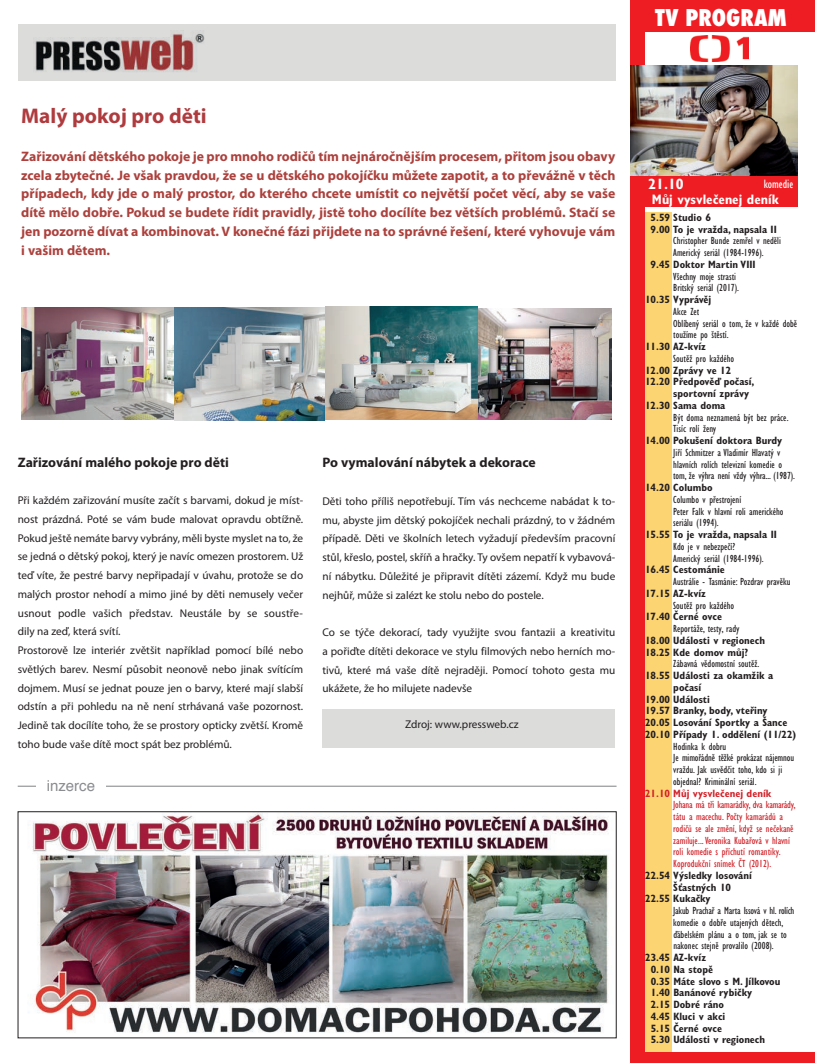
<style>
.page{position:relative;width:815px;height:1063px;background:#fff}
.page>*{position:absolute;margin:0;border:0;box-sizing:border-box;transform-origin:0 0}
.t1{font:800 condensed 22.5px "Futura";color:#fff}
.t2{font:700 21.25px "Myriad Pro";color:#af3b3e}
.t3{font:15px "Helvetica";color:#8a8c8f}
.t4{font:700 condensed 15px "Gill Sans CE";color:#fff}
.t5{font:700 13.75px/18.8px "Myriad Pro";color:#ac413d;text-align:justify}
.t6{font:700 13.75px "Myriad Pro";color:#231f20}
.t7{font:700 condensed 13.75px "Gill Sans CE";color:#fff}
.t8{font:condensed 12.5px "Gill Sans CE";color:#fff}
.t9{font:11.25px/18.8px "Myriad Pro";color:#231f20;text-align:justify}
.t10{font:condensed 10.62px/11.8px "Gill Sans CE";color:#231f20}
.t11{font:700 condensed 10.62px/11.8px "Gill Sans CE";color:#231f20}
.t12{font:condensed 10.62px/11.8px "Gill Sans CE";color:#d1232a}
.t13{font:700 condensed 10.62px "Gill Sans CE";color:#d1232a}
</style>
<div class="page">
<img style="left:28px;top:813px;width:581px;height:220px">
<div style="left:18px;top:811px;width:599px;height:227px;border:1px solid #231f20"></div>
<div style="left:631px;top:0;width:184px;height:32px;background:#ee1d23"></div>
<div style="left:631px;top:175px;width:166px;height:32px;background:#ee1d23"></div>
<img style="left:690px;top:35px;width:58px;height:27px">
<div style="left:631px;top:0;width:14px;height:1063px;background:#ee1d23"></div>
<div style="left:631px;top:1052px;width:184px;height:11px;background:#ee1d23"></div>
<div style="left:645px;top:213px;width:26px;height:839px;background:#fdd472"></div>
<img style="left:631px;top:66px;width:166px;height:109px">
<div style="left:18px;top:25px;width:597px;height:56px;background:#dcdcdb"></div>
<img style="left:35px;top:33px;width:170px;height:39px">
<div style="left:322px;top:709px;width:293px;height:39px;background:#dcdcdb"></div>
<img style="left:478px;top:309px;width:134px;height:111px">
<img style="left:22px;top:307px;width:151px;height:113px">
<img style="left:175px;top:306px;width:302px;height:115px">
<hr style="left:18px;top:786px;width:599px;height:1px;background:#808285">
<div style="left:36px;top:778px;width:70px;height:21px;background:#fff"></div>
<h1 class="t1" style="left:655px;top:2px;width:133px">TV PROGRAM</h1>
<h2 class="t2" style="left:21px;top:102px;width:187px">Malý pokoj pro děti</h2>
<p class="t5" style="left:21px;top:146px;width:596px">Zařizování dětského pokoje je pro mnoho rodičů tím nejnáročnějším procesem, přitom jsou obavy zcela zbytečné. Je však pravdou, že se u dětského pokojíčku můžete zapotit, a to převážně v těch případech, kdy jde o malý prostor, do kterého chcete umístit co největší počet věcí, aby se vaše dítě mělo dobře. Pokud se budete řídit pravidly, jistě toho docílíte bez větších problémů. Stačí se jen pozorně dívat a kombinovat. V konečné fázi přijdete na to správné řešení, které vyhovuje vám i vašim dětem.</p>
<p class="t6" style="left:18px;top:453px;width:213px">Zařizování malého pokoje pro děti</p>
<p class="t9" style="left:18px;top:491px;width:287px;text-align:left">Při každém zařizování musíte začít s barvami, dokud je míst&shy;nost prázdná. Poté se vám bude malovat opravdu obtížně.<br>Pokud ještě nemáte barvy vybrány, měli byste myslet na to, že se jedná o dětský pokoj, který je navíc omezen prostorem. Už teď víte, že pestré barvy nepřipadají v úvahu, protože se do malých prostor nehodí a mimo jiné by děti nemusely večer usnout podle vašich představ. Neustále by se soustře&shy;dily na zeď, která svítí.<br>Prostorově lze interiér zvětšit například pomocí bílé nebo světlých barev. Nesmí působit neonově nebo jinak svítícím dojmem. Musí se jednat pouze jen o barvy, které mají slabší odstín a při pohledu na ně není strhávaná vaše pozornost.<br>Jedině tak docílíte toho, že se prostory opticky zvětší. Kromě toho bude vaše dítě moct spát bez problémů.</p>
<h3 class="t3" style="left:47px;top:774px;width:50px">inzerce</h3>
<p class="t6" style="left:322px;top:454px;width:215px">Po vymalování nábytek a dekorace</p>
<p class="t9" style="left:322px;top:492px;width:294px">Děti toho příliš nepotřebují. Tím vás nechceme nabádat k to&shy;mu, abyste jim dětský pokojíček nechali prázdný, to v žádném případě. Děti ve školních letech vyžadují především pracovní stůl, křeslo, postel, skříň a hračky. Ty ovšem nepatří k vybavová&shy;ní nábytku. Důležité je připravit dítěti zázemí. Když mu bude nejhůř, může si zalézt ke stolu nebo do postele.</p>
<p class="t9" style="left:322px;top:623px;width:294px">Co se týče dekorací, tady využijte svou fantazii a kreativitu a pořiďte dítěti dekorace ve stylu filmových nebo herních mo&shy;tivů, které má vaše dítě nejraději. Pomocí tohoto gesta mu ukážete, že ho milujete nadevše</p>
<p class="t9" style="left:405px;top:714px;width:115px">Zdroj: www.pressweb.cz</p>
<h3 class="t4" style="left:648px;top:175px;width:37px">21.10</h3>
<p class="t7" style="left:652px;top:191px;width:128px">Můj vysvlečenej deník</p>
<p class="t8" style="left:764px;top:176px;width:31px">komedie</p>
<p class="t11" style="left:651px;top:211px;width:128px">5.59 Studio 6<br>9.00 To je vražda, napsala II</p>
<p class="t10" style="left:673px;top:235px;width:109px">Christopher Bunde zemřel v neděli<br>Americký seriál (1984-1996).</p>
<p class="t11" style="left:651px;top:258px;width:107px">9.45 Doktor Martin VIII</p>
<p class="t10" style="left:673px;top:270px;width:67px">Všechny moje strasti<br>Britský seriál (2017).</p>
<p class="t11" style="left:645px;top:294px;width:68px">10.35 Vyprávěj</p>
<p class="t10" style="left:673px;top:305px;width:126px">Akce Zet<br>Oblíbený seriál o tom, že v každé době toužíme po štěstí.</p>
<p class="t11" style="left:645px;top:341px;width:62px">11.30 AZ-kvíz</p>
<p class="t10" style="left:673px;top:352px;width:62px">Soutěž pro každého</p>
<p class="t11" style="left:645px;top:364px;width:88px">12.00 Zprávy ve 12</p>
<p class="t11" style="left:645px;top:376px;width:111px">12.20 Předpověď počasí,</p>
<p class="t11" style="left:673px;top:388px;width:77px">sportovní zprávy</p>
<p class="t11" style="left:645px;top:399px;width:82px">12.30 Sama doma</p>
<p class="t10" style="left:673px;top:411px;width:117px">Být doma neznamená být bez práce.<br>Tisíc rolí ženy</p>
<p class="t11" style="left:645px;top:435px;width:139px">14.00 Pokušení doktora Burdy</p>
<p class="t10" style="left:673px;top:446px;width:123px">Jiří Schmitzer a Vladimír Hlavatý v hlavních rolích televizní komedie o tom, že výhra není vždy výhra... (1987).</p>
<p class="t11" style="left:645px;top:482px;width:69px">14.20 Columbo</p>
<p class="t10" style="left:673px;top:493px;width:112px">Columbo v přestrojení<br>Peter Falk v hlavní roli amerického seriálu (1994).</p>
<p class="t11" style="left:645px;top:529px;width:133px">15.55 To je vražda, napsala II</p>
<p class="t10" style="left:673px;top:541px;width:92px">Kdo je v nebezpečí?<br>Americký seriál (1984-1996).</p>
<p class="t11" style="left:645px;top:564px;width:81px">16.45 Cestománie</p>
<p class="t10" style="left:673px;top:576px;width:119px">Austrálie - Tasmánie: Pozdrav pravěku</p>
<p class="t11" style="left:645px;top:587px;width:62px">17.15 AZ-kvíz</p>
<p class="t10" style="left:673px;top:599px;width:62px">Soutěž pro každého</p>
<p class="t11" style="left:645px;top:611px;width:78px">17.40 Černé ovce</p>
<p class="t10" style="left:673px;top:623px;width:68px">Reportáže, testy, rady</p>
<p class="t11" style="left:645px;top:634px;width:121px">18.00 Události v regionech<br>18.25 Kde domov můj?</p>
<p class="t10" style="left:673px;top:658px;width:87px">Zábavná vědomostní soutěž.</p>
<p class="t11" style="left:645px;top:670px;width:130px">18.55 Události za okamžik a</p>
<p class="t11" style="left:673px;top:681px;width:29px">počasí</p>
<p class="t11" style="left:645px;top:693px;width:66px">19.00 Události</p>
<p class="t11" style="left:645px;top:705px;width:124px">19.57 Branky, body, vteřiny</p>
<p class="t11" style="left:645px;top:717px;width:144px">20.05 Losování Sportky a Šance</p>
<p class="t11" style="left:645px;top:728px;width:153px">20.10 Případy 1. oddělení (11/22)</p>
<p class="t10" style="left:673px;top:740px;width:122px">Hodinka k dobru<br>Je mimořádně těžké prokázat nájemnou vraždu. Jak usvědčit toho, kdo si ji objednal? Kriminální seriál.</p>
<p class="t13" style="left:645px;top:787px;width:128px">21.10 Můj vysvlečenej deník</p>
<p class="t12" style="left:673px;top:799px;width:124px">Johana má tři kamarádky, dva kamarády, tátu a macechu. Počty kamarádů a rodičů se ale změní, když se nečekaně zamiluje...Veronika Kubařová v hlavní roli komedie s příchutí romantiky.<br>Koprodukční snímek ČT (2012).</p>
<p class="t11" style="left:645px;top:870px;width:108px">22.54 Výsledky losování</p>
<p class="t11" style="left:673px;top:881px;width:59px">Šťastných 10</p>
<p class="t11" style="left:645px;top:893px;width:67px">22.55 Kukačky</p>
<p class="t10" style="left:673px;top:905px;width:123px">Jakub Prachař a Marta Issová v hl. rolích komedie o dobře utajených dětech, ďábelském plánu a o tom, jak se to nakonec stejně provalilo (2008).</p>
<p class="t11" style="left:651px;top:952px;width:131px;text-indent:-6px">23.45 AZ-kvíz<br>0.10 Na stopě<br>0.35 Máte slovo s M. Jílkovou<br>1.40 Banánové rybičky<br>2.15 Dobré ráno<br>4.45 Kluci v akci<br>5.15 Černé ovce<br>5.30 Události v regionech</p>
</div>
